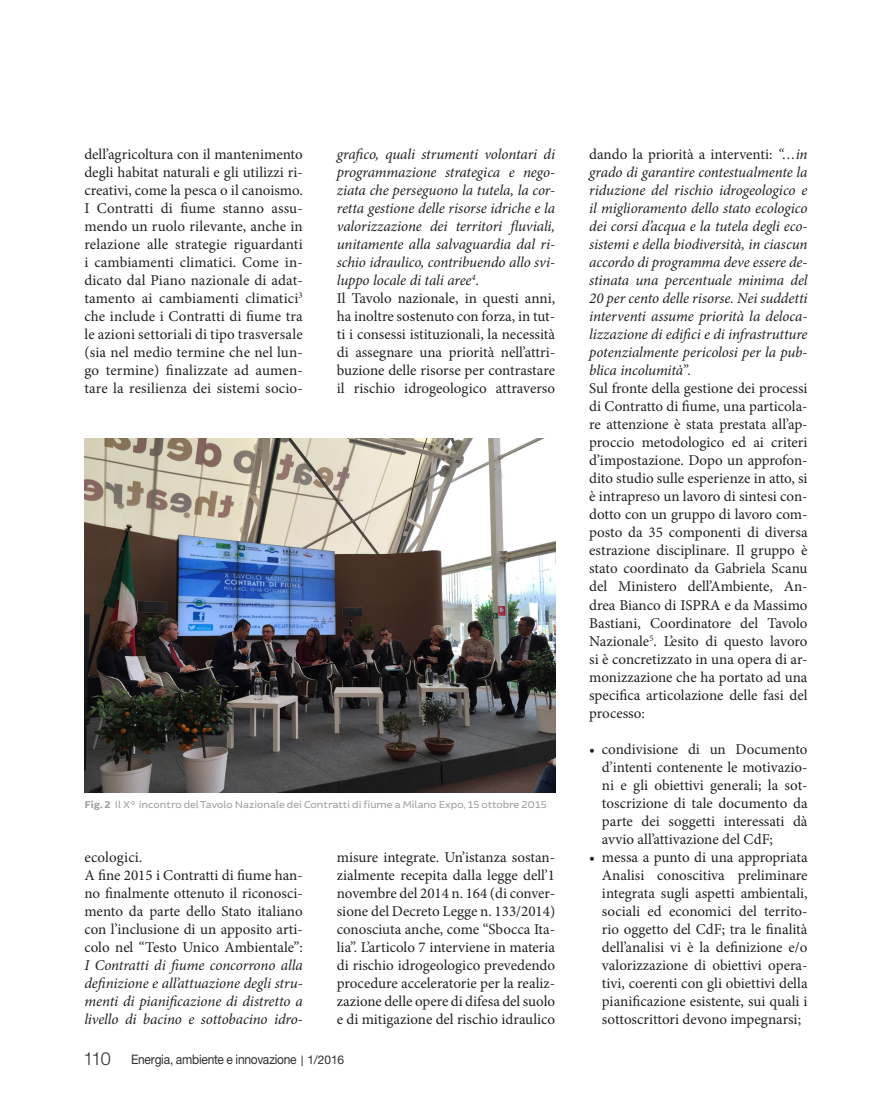
<style>
.page{position:relative;width:892px;height:1105px;background:#fff}
.page>*{position:absolute;margin:0;border:0;box-sizing:border-box;transform-origin:0 0}
.t1{font:15px/18px "Minion Pro";color:#231f20;text-align:justify}
.t2{font:italic 15px/18px "Minion Pro";letter-spacing:-.01em;color:#231f20;text-align:justify}
.Title___Sidebar_1{font:13.05px "Helvetica Neue LT Std";letter-spacing:-.02em;color:#312f30;scale:.92 1}
.t3{font:10.5px "Brocha";color:#9d9fa2}
.s1{font-weight:700}
.s2{font-style:italic}
.s3{font-family:"Helvetica Neue";font-weight:300;font-size:18px}
.s4{font-family:"Calibri";font-size:12px}
.s5{font-size:12px}
.s6{font-style:normal}
</style>
<div class="page">
<img style="left:84px;top:438px;width:471px;height:353px">
<p class="t1" style="left:84px;top:145px;width:220px">dell’agricoltura con il mantenimento degli habitat naturali e gli utilizzi ri&shy;creativi, come la pesca o il canoismo.</p>
<p class="t1" style="left:84px;top:199px;width:220px">I Contratti di fiume stanno assu&shy;mendo un ruolo rilevante, anche in relazione alle strategie riguardanti i cambiamenti climatici. Come in&shy;dicato dal Piano nazionale di adat&shy;tamento ai cambiamenti climatici<sup>3 </sup>che include i Contratti di fiume tra le azioni settoriali di tipo trasversale (sia nel medio termine che nel lun&shy;go termine) finalizzate ad aumen&shy;tare la resilienza dei sistemi socio-</p>
<p class="t2" style="left:337px;top:145px;width:220px">grafico, quali strumenti volontari di programmazione strategica e nego&shy;ziata che perseguono la tutela, la cor&shy;retta gestione delle risorse idriche e la valorizzazione dei territori fluviali, unitamente alla salvaguardia dal ri&shy;schio idraulico, contribuendo allo svi&shy;luppo locale di tali aree<sup>4</sup>.</p>
<p class="t1" style="left:337px;top:289px;width:220px">Il Tavolo nazionale, in questi anni, ha inoltre sostenuto con forza, in tut&shy;ti i consessi istituzionali, la necessità di assegnare una priorità nell’attri&shy;buzione delle risorse per contrastare il rischio idrogeologico attraverso</p>
<p class="t3" style="left:84px;top:798px;width:464px"><span class="s1">Fig. 2</span> Il X° incontro del Tavolo Nazionale dei Contratti di fiume a Milano Expo, 15 ottobre 2015</p>
<p class="t1" style="left:84px;top:847px;width:59px">ecologici.</p>
<p class="t1" style="left:84px;top:865px;width:220px">A fine 2015 i Contratti di fiume han&shy;no finalmente ottenuto il riconosci&shy;mento da parte dello Stato italiano con l’inclusione di un apposito arti&shy;colo nel “Testo Unico Ambientale”:<br><span class="s2">I Contratti di fiume concorrono alla definizione e all’attuazione degli stru&shy;menti di pianificazione di distretto a livello di bacino e sottobacino idro-</span></p>
<p class="t1" style="left:337px;top:847px;width:220px">misure integrate. Un’istanza sostan&shy;zialmente recepita dalla legge dell’1 novembre del 2014 n. 164 (di conver&shy;sione del Decreto Legge n. 133/2014) conosciuta anche, come “Sbocca Ita&shy;lia”. L’articolo 7 interviene in materia di rischio idrogeologico prevedendo procedure acceleratorie per la realiz&shy;zazione delle opere di difesa del suolo e di mitigazione del rischio idraulico</p>
<p class="Title___Sidebar_1" style="left:83px;top:1051px;width:285px"><span class="s3">110</span> Energia, ambiente e innovazione <span class="s4">|</span> <span class="s5">1/2016</span></p>
<p class="t2" style="left:589px;top:145px;width:220px"><span class="s6">dando la priorità a interventi:</span> “…in grado di garantire contestualmente la riduzione del rischio idrogeologico e il miglioramento dello stato ecologico dei corsi d’acqua e la tutela degli eco&shy;sistemi e della biodiversità, in ciascun accordo di programma deve essere de&shy;stinata una percentuale minima del 20 per cento delle risorse. Nei suddetti interventi assume priorità la deloca&shy;lizzazione di edifici e di infrastrutture potenzialmente pericolosi per la pub&shy;blica incolumità”.</p>
<p class="t1" style="left:589px;top:379px;width:220px">Sul fronte della gestione dei processi di Contratto di fiume, una particola&shy;re attenzione è stata prestata all’ap&shy;proccio metodologico ed ai criteri d’impostazione. Dopo un approfon&shy;dito studio sulle esperienze in atto, si è intrapreso un lavoro di sintesi con&shy;dotto con un gruppo di lavoro com&shy;posto da 35 componenti di diversa estrazione disciplinare. Il gruppo è stato coordinato da Gabriela Scanu del Ministero dell’Ambiente, An&shy;drea Bianco di ISPRA e da Massimo Bastiani, Coordinatore del Tavolo Nazionale<sup>5</sup>. L’esito di questo lavoro si è concretizzato in una opera di ar&shy;monizzazione che ha portato ad una specifica articolazione delle fasi del processo:</p>
<p class="t1" style="left:602px;top:739px;width:207px;text-indent:-13px">• condivisione di un Documento d’intenti contenente le motivazio&shy;ni e gli obiettivi generali; la sot&shy;toscrizione di tale documento da parte dei soggetti interessati dà avvio all’attivazione del CdF;</p>
<p class="t1" style="left:602px;top:847px;width:207px;text-indent:-13px">• messa a punto di una appropriata Analisi conoscitiva preliminare integrata sugli aspetti ambientali, sociali ed economici del territo&shy;rio oggetto del CdF; tra le finalità dell’analisi vi è la definizione e/o valorizzazione di obiettivi opera&shy;tivi, coerenti con gli obiettivi della pianificazione esistente, sui quali i sottoscrittori devono impegnarsi;</p>
</div>
